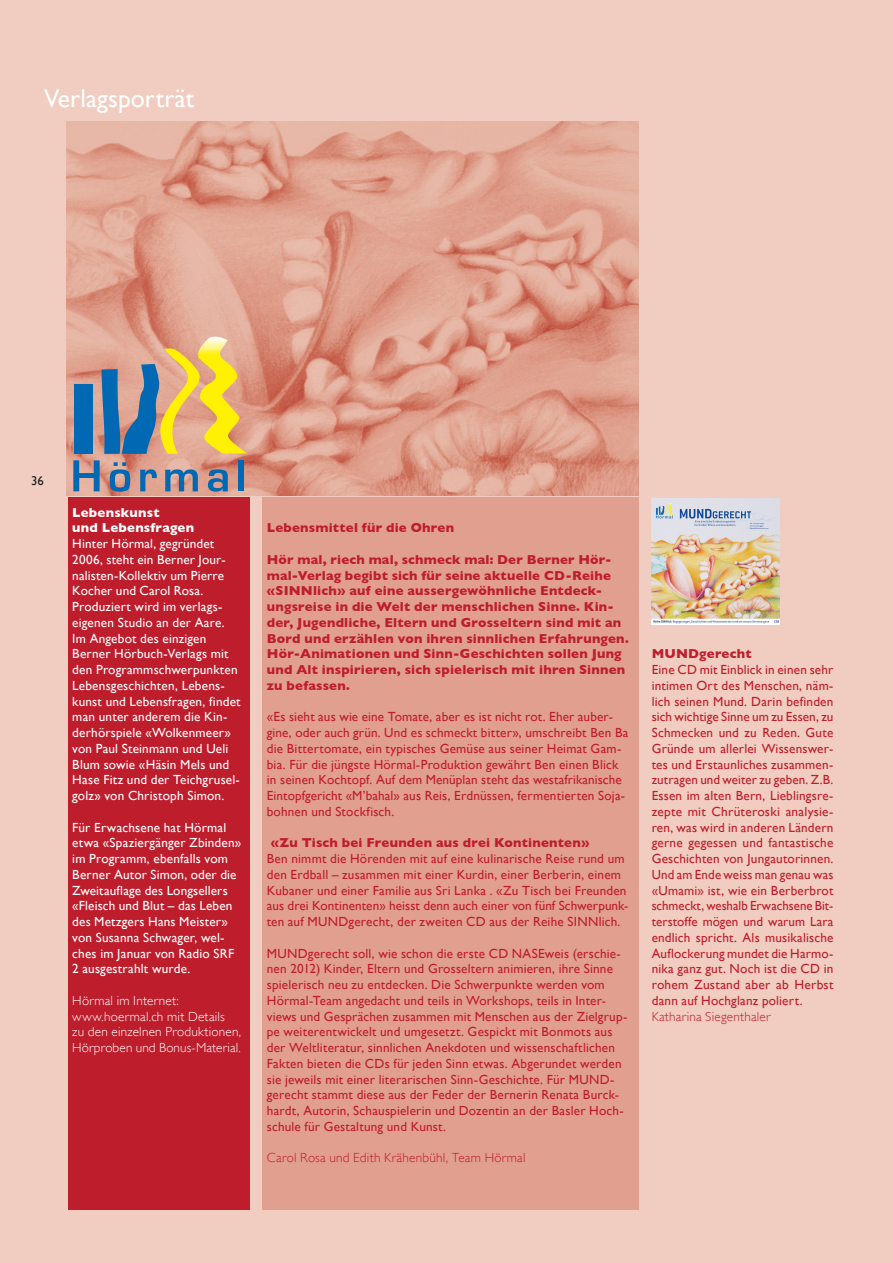
<style>
.page{position:relative;width:893px;height:1263px;background:#f0cdc0}
.page>*{position:absolute;margin:0;border:0;box-sizing:border-box;transform-origin:0 0}
.t1{font:25.5px "Gill Sans";letter-spacing:.005em;color:#fff}
.t2{font:13.2px/15.8px "Gill Sans";letter-spacing:.015em;color:#be1d2c}
.t3{font:13.2px/15.8px "Gill Sans";letter-spacing:.015em;color:#fff}
.t4{font:700 13.2px/15.8px "Gill Sans";letter-spacing:.015em;color:#be1d2c}
.t5{font:300 13.2px/15.8px "Gill Sans";letter-spacing:.015em;color:#fff}
.t6{font:300 13.2px "Gill Sans";letter-spacing:.015em;color:#be1d2c}
.t7{font:700 13.2px/15.8px "Gill Sans";letter-spacing:.015em;color:#fff}
.t8{font:12.75px "Gill Sans";color:#231f20}
</style>
<div class="page">
<img style="left:67px;top:121px;width:572px;height:374px">
<div style="left:263px;top:497px;width:376px;height:713px;background:#e19f90"></div>
<div style="left:74px;top:384px;width:18px;height:70px;background:#0168b3"></div>
<svg style="left:101px;top:337px;width:146px;height:117px;background:#bfaa79"></svg>
<svg style="left:73px;top:460px;width:27px;height:31px"></svg>
<svg style="left:110px;top:462px;width:20px;height:30px"></svg>
<svg style="left:140px;top:469px;width:17px;height:22px"></svg>
<svg style="left:165px;top:469px;width:33px;height:22px"></svg>
<svg style="left:208px;top:469px;width:20px;height:23px"></svg>
<div style="left:239px;top:460px;width:5px;height:31px;background:#0168b3"></div>
<img style="left:652px;top:498px;width:127px;height:126px">
<div style="left:68px;top:497px;width:182px;height:713px;background:#be1d2c"></div>
<h1 class="t1" style="left:44px;top:83px;width:152px">Verlagsporträt</h1>
<p class="t8" style="left:31px;top:473px;width:14px">36</p>
<p class="t7" style="left:72px;top:504px;width:123px">Lebenskunst<br>und Lebensfragen</p>
<p class="t3" style="left:72px;top:536px;width:170px">Hinter Hörmal, gegründet<br>2006, steht ein Berner Jour&shy;nalisten-Kollektiv um Pierre<br>Kocher und Carol Rosa.<br>Produziert wird im verlags&shy;eigenen Studio an der Aare.<br>Im Angebot des einzigen<br>Berner Hörbuch-Verlags mit den Programmschwerpunkten<br>Lebensgeschichten, Lebens&shy;kunst und Lebensfragen, findet man unter anderem die Kin&shy;derhörspiele «Wolkenmeer» von Paul Steinmann und Ueli<br>Blum sowie «Häsin Mels und<br>Hase Fitz und der Teichgrusel&shy;golz» von Christoph Simon.</p>
<p class="t3" style="left:72px;top:819px;width:171px">Für Erwachsene hat Hörmal etwa «Spaziergänger Zbinden» im Programm, ebenfalls vom<br>Berner Autor Simon, oder die<br>Zweitauflage des Longsellers «Fleisch und Blut – das Leben des Metzgers Hans Meister» von Susanna Schwager, wel&shy;ches im Januar von Radio SRF<br>2 ausgestrahlt wurde.</p>
<p class="t5" style="left:72px;top:992px;width:171px">Hörmal im Internet: www.hoermal.ch mit Details<br>zu den einzelnen Produktionen,<br>Hörproben und Bonus-Material.</p>
<p class="t4" style="left:267px;top:520px;width:189px">Lebensmittel für die Ohren</p>
<p class="t4" style="left:267px;top:551px;width:363px">Hör mal, riech mal, schmeck mal: Der Berner Hör&shy;mal-Verlag begibt sich für seine aktuelle CD-Reihe «SINNlich» auf eine aussergewöhnliche Entdeck&shy;ungsreise in die Welt der menschlichen Sinne. Kin&shy;der, Jugendliche, Eltern und Grosseltern sind mit an Bord und erzählen von ihren sinnlichen Erfahrungen.<br>Hör-Animationen und Sinn-Geschichten sollen Jung und Alt inspirieren, sich spielerisch mit ihren Sinnen zu befassen.</p>
<p class="t2" style="left:267px;top:709px;width:363px">«Es sieht aus wie eine Tomate, aber es ist nicht rot. Eher auber&shy;gine, oder auch grün. Und es schmeckt bitter», umschreibt Ben Ba die Bittertomate, ein typisches Gemüse aus seiner Heimat Gam&shy;bia. Für die jüngste Hörmal-Produktion gewährt Ben einen Blick in seinen Kochtopf. Auf dem Menüplan steht das westafrikanische Eintopfgericht «M’bahal» aus Reis, Erdnüssen, fermentierten Soja&shy;bohnen und Stockfisch.</p>
<p class="t4" style="left:271px;top:835px;width:320px">«Zu Tisch bei Freunden aus drei Kontinenten»</p>
<p class="t2" style="left:267px;top:851px;width:363px">Ben nimmt die Hörenden mit auf eine kulinarische Reise rund um den Erdball – zusammen mit einer Kurdin, einer Berberin, einem Kubaner und einer Familie aus Sri Lanka . «Zu Tisch bei Freunden aus drei Kontinenten» heisst denn auch einer von fünf Schwerpunk&shy;ten auf MUNDgerecht, der zweiten CD aus der Reihe SINNlich.</p>
<p class="t2" style="left:267px;top:945px;width:362px">MUNDgerecht soll, wie schon die erste CD NASEweis (erschie&shy;nen 2012) Kinder, Eltern und Grosseltern animieren, ihre Sinne spielerisch neu zu entdecken. Die Schwerpunkte werden vom Hörmal-Team angedacht und teils in Workshops, teils in Inter&shy;views und Gesprächen zusammen mit Menschen aus der Zielgrup&shy;pe weiterentwickelt und umgesetzt. Gespickt mit Bonmots aus der Weltliteratur, sinnlichen Anekdoten und wissenschaftlichen Fakten bieten die CDs für jeden Sinn etwas. Abgerundet werden sie jeweils mit einer literarischen Sinn-Geschichte. Für MUND&shy;gerecht stammt diese aus der Feder der Bernerin Renata Burck&shy;hardt, Autorin, Schauspielerin und Dozentin an der Basler Hoch&shy;schule für Gestaltung und Kunst.</p>
<p class="t6" style="left:267px;top:1148px;width:260px">Carol Rosa und Edith Krähenbühl, Team Hörmal</p>
<p class="t4" style="left:652px;top:646px;width:101px">MUNDgerecht</p>
<p class="t2" style="left:652px;top:662px;width:183px;text-align:justify">Eine CD mit Einblick in einen sehr intimen Ort des Menschen, näm&shy;lich seinen Mund. Darin befinden sich wichtige Sinne um zu Essen, zu Schmecken und zu Reden. Gute Gründe um allerlei Wissenswer&shy;tes und Erstaunliches zusammen&shy;zutragen und weiter zu geben. Z.B.<br>Essen im alten Bern, Lieblingsre&shy;zepte mit Chrüteroski analysie&shy;ren, was wird in anderen Ländern gerne gegessen und fantastische Geschichten von Jungautorinnen.<br>Und am Ende weiss man genau was «Umami» ist, wie ein Berberbrot schmeckt, weshalb Erwachsene Bit&shy;terstoffe mögen und warum Lara endlich spricht. Als musikalische Auflockerung mundet die Harmo&shy;nika ganz gut. Noch ist die CD in rohem Zustand aber ab Herbst dann auf Hochglanz poliert.</p>
<p class="t6" style="left:652px;top:1006px;width:120px">Katharina Siegenthaler</p>
</div>
